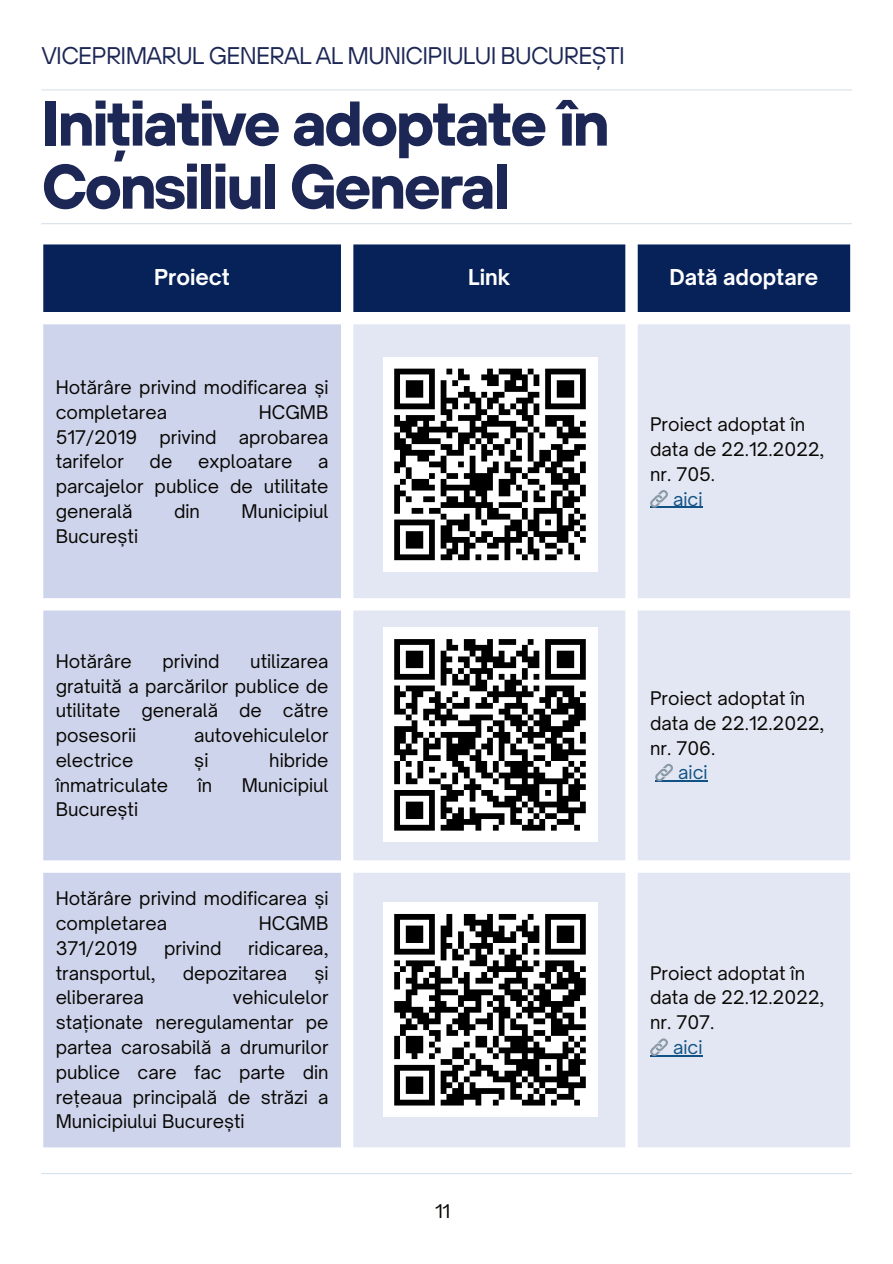
<style>
.page{position:relative;width:893px;height:1264px;background:#fff}
.page>*{position:absolute;margin:0;border:0;box-sizing:border-box;transform-origin:0 0}
.t1{font:700 63px/63px "TT Hoves";letter-spacing:-.05em;color:#1d2755}
.t2{font:24px "TT Hoves";letter-spacing:-.03em;color:#1d2755}
.t3{font:700 21px "Open Sauce One";color:#fff}
.t4{font:18px/24.8px "Open Sauce One";color:#080704}
.t5{font:18px "Open Sauce One";color:#135386}
.t6{font:18px "Open Sauce One";color:#0a0906}
</style>
<div class="page">
<hr style="left:41px;top:223px;width:811px;height:1px;background:#d6e2ed">
<hr style="left:41px;top:1172px;width:811px;height:2px;background:#d6e2ed">
<hr style="left:41px;top:89px;width:811px;height:1px;background:#d6e2ed">
<div style="left:43px;top:244px;width:807px;height:68px;background:#072259"></div>
<div style="left:43px;top:324px;width:298px;height:823px;background:#ced4eb"></div>
<svg style="left:353px;top:324px;width:497px;height:823px;background:#e5e9f3"></svg>
<hr style="left:650px;top:506px;width:52px;height:2px;background:#105186">
<hr style="left:655px;top:780px;width:52px;height:1px;background:#105186">
<hr style="left:650px;top:1055px;width:52px;height:1px;background:#105186">
<div style="left:382px;top:357px;width:215px;height:215px;background:#fff"></div>
<svg style="left:394px;top:368px;width:192px;height:193px"></svg>
<div style="left:382px;top:627px;width:215px;height:215px;background:#fff"></div>
<svg style="left:394px;top:639px;width:192px;height:192px"></svg>
<div style="left:382px;top:902px;width:215px;height:215px;background:#fff"></div>
<svg style="left:394px;top:914px;width:192px;height:192px"></svg>
<svg style="left:650px;top:490px;width:18px;height:16px"></svg>
<svg style="left:655px;top:763px;width:18px;height:17px"></svg>
<svg style="left:650px;top:1038px;width:18px;height:17px"></svg>
<h2 class="t2" style="left:41px;top:40px;width:585px">VICEPRIMARUL GENERAL AL MUNICIPIULUI BUCUREȘTI</h2>
<h1 class="t1" style="left:41px;top:90px;width:570px">Inițiative adoptate în<br>Consiliul General</h1>
<p class="t3" style="left:154px;top:263px;width:77px">Proiect</p>
<p class="t3" style="left:468px;top:263px;width:44px">Link</p>
<p class="t3" style="left:669px;top:263px;width:150px">Dată adoptare</p>
<p class="t4" style="left:56px;top:374px;width:274px">Hotărâre privind modificarea și completarea</p>
<p class="t4" style="left:56px;top:399px;width:274px;text-align:justify;text-indent:203px">HCGMB 517/2019 privind aprobarea tarifelor</p>
<p class="t4" style="left:150px;top:449px;width:24px">de</p>
<p class="t4" style="left:198px;top:449px;width:96px">exploatare</p>
<p class="t4" style="left:56px;top:449px;width:274px;text-align:justify;text-indent:262px">a parcajelor publice de utilitate generală</p>
<p class="t4" style="left:174px;top:498px;width:27px">din</p>
<p class="t4" style="left:242px;top:498px;width:88px">Municipiul</p>
<p class="t4" style="left:56px;top:523px;width:84px">București</p>
<p class="t4" style="left:56px;top:648px;width:78px">Hotărâre</p>
<p class="t4" style="left:162px;top:648px;width:59px">privind</p>
<p class="t4" style="left:56px;top:648px;width:274px;text-align:justify;text-indent:194px">utilizarea gratuită a parcărilor publice de utilitate generală de către posesorii</p>
<p class="t4" style="left:194px;top:722px;width:136px">autovehiculelor</p>
<p class="t4" style="left:56px;top:747px;width:79px">electrice</p>
<p class="t4" style="left:194px;top:747px;width:16px">și</p>
<p class="t4" style="left:269px;top:747px;width:61px">hibride</p>
<p class="t4" style="left:56px;top:772px;width:114px">înmatriculate</p>
<p class="t4" style="left:198px;top:772px;width:16px">în</p>
<p class="t4" style="left:242px;top:772px;width:88px">Municipiul</p>
<p class="t4" style="left:56px;top:797px;width:84px">București</p>
<p class="t4" style="left:56px;top:885px;width:274px">Hotărâre privind modificarea și completarea</p>
<p class="t4" style="left:259px;top:910px;width:71px">HCGMB</p>
<p class="t4" style="left:56px;top:935px;width:83px">371/2019</p>
<p class="t4" style="left:164px;top:935px;width:59px">privind</p>
<p class="t4" style="left:248px;top:935px;width:82px">ridicarea,</p>
<p class="t4" style="left:56px;top:960px;width:101px">transportul,</p>
<p class="t4" style="left:183px;top:960px;width:106px">depozitarea</p>
<p class="t4" style="left:314px;top:960px;width:16px">și</p>
<p class="t4" style="left:56px;top:984px;width:90px">eliberarea</p>
<p class="t4" style="left:56px;top:984px;width:274px;text-align:justify;text-indent:177px">vehiculelor staționate neregulamentar pe partea carosabilă a drumurilor publice care fac parte din rețeaua principală de străzi a Municipiului București</p>
<p class="t6" style="left:435px;top:1198px;width:17px">11</p>
<p class="t4" style="left:650px;top:412px;width:176px">Proiect adoptat în data de 22.12.2022, nr. 705.</p>
<p class="t5" style="left:673px;top:487px;width:31px">aici</p>
<p class="t4" style="left:650px;top:685px;width:176px">Proiect adoptat în data de 22.12.2022, nr. 706.</p>
<p class="t5" style="left:678px;top:760px;width:31px">aici</p>
<p class="t4" style="left:650px;top:960px;width:176px">Proiect adoptat în data de 22.12.2022, nr. 707.</p>
<p class="t5" style="left:673px;top:1035px;width:31px">aici</p>
</div>
